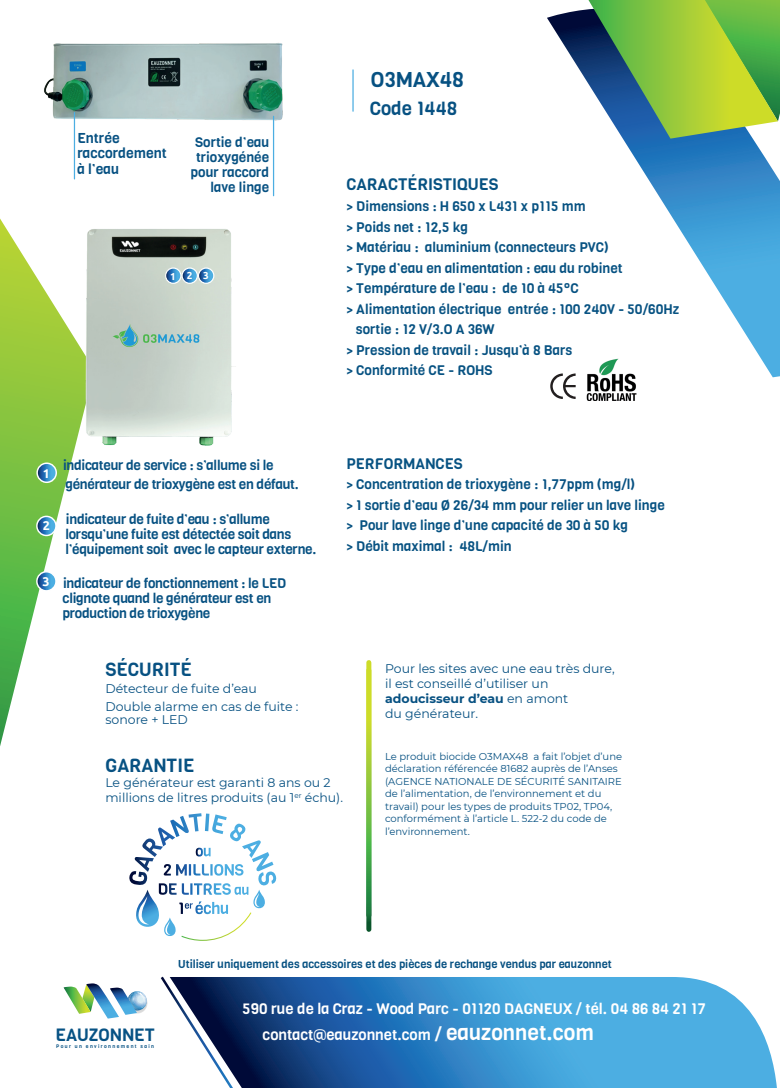
<style>
.page{position:relative;width:780px;height:1088px;background:#fff}
.page>*{position:absolute;margin:0;border:0;box-sizing:border-box;transform-origin:0 0}
.t1{font:21.12px "Viga";color:#075182}
.t2{font:18.75px "Viga";color:#075182}
.t3{font:17.5px "Viga";color:#075284}
.t4{font:16.38px "Viga";color:#075282}
.t5{font:15px "Viga";color:#fff}
.t6{font:15px "Viga";color:#075282}
.t7{font:14.12px/15.5px "Viga";color:#075182}
.t8{font:13.62px/20.5px "Viga";color:#075282}
.t9{font:13.62px/15px "Viga";letter-spacing:-.02em;color:#075182}
.t10{font:13.62px/15px "Viga";color:#075182;text-align:right}
.t11{font:700 12.75px "Ubuntu";color:#fff}
.t12{font:12.5px/15px "Montserrat";color:#075182}
.t13{font:11.25px "Viga";color:#075182}
.t14{font:700 10.12px "Ubuntu";color:#fff}
.t15{font:10px/12.5px "Montserrat";color:#075182}
.t16{font:5px "Viga";letter-spacing:.27em;color:#075284}
.s1{color:#075182}
.s2{font-weight:700}
.s3{font-size:17.5px}
.s4{font-size:21.25px}
</style>
<div class="page">
<svg style="left:547px;top:9px;width:233px;height:368px"></svg>
<svg style="left:588px;top:0;width:192px;height:139px;background:#7cb057"></svg>
<svg style="left:0;top:218px;width:73px;height:528px"></svg>
<svg style="left:170px;top:977px;width:606px;height:111px;background:#448bc0"></svg>
<svg style="left:64px;top:983px;width:82px;height:35px"></svg>
<svg style="left:550px;top:373px;width:25px;height:26px"></svg>
<img style="left:586px;top:358px;width:51px;height:43px">
<svg style="left:129px;top:813px;width:147px;height:128px"></svg>
<hr style="left:352px;top:70px;width:1px;height:41px;background:#4caee2">
<svg style="left:37px;top:463px;width:19px;height:19px"></svg>
<div style="left:36px;top:462px;width:21px;height:21px;border:1px solid #fff;border-radius:50%"></div>
<svg style="left:37px;top:516px;width:19px;height:19px"></svg>
<div style="left:36px;top:516px;width:21px;height:20px;border:1px solid #fff;border-radius:50%"></div>
<svg style="left:37px;top:572px;width:19px;height:19px"></svg>
<div style="left:36px;top:571px;width:21px;height:20px;border:1px solid #fff;border-radius:50%"></div>
<svg style="left:366px;top:662px;width:5px;height:267px"></svg>
<img style="left:70px;top:222px;width:166px;height:234px">
<svg style="left:182px;top:268px;width:15px;height:15px"></svg>
<div style="left:181px;top:267px;width:17px;height:17px;border:1px solid #fff;border-radius:50%"></div>
<svg style="left:198px;top:268px;width:16px;height:15px"></svg>
<div style="left:198px;top:267px;width:16px;height:17px;border:1px solid #fff;border-radius:50%"></div>
<svg style="left:166px;top:268px;width:15px;height:15px"></svg>
<div style="left:165px;top:267px;width:16px;height:17px;border:1px solid #fff;border-radius:50%"></div>
<img style="left:44px;top:43px;width:239px;height:85px">
<hr style="left:74px;top:112px;width:1px;height:67px;background:#4caee2">
<hr style="left:273px;top:116px;width:1px;height:80px;background:#4caee2">
<p class="t7" style="left:77px;top:130px;width:91px">Entrée raccordement à l’eau</p>
<p class="t10" style="left:190px;top:135px;width:80px">Sortie d’eau trioxygénée pour raccord lave linge</p>
<p class="t14" style="left:170px;top:269px;width:40px">123</p>
<h1 class="t1" style="left:371px;top:66px;width:95px">O3MAX48</h1>
<h2 class="t2" style="left:369px;top:96px;width:89px">Code 1448</h2>
<p class="t4" style="left:346px;top:174px;width:153px">CARACTÉRISTIQUES</p>
<p class="t8" style="left:346px;top:196px;width:241px">&gt; Dimensions : H 650 x L431 x p115 mm</p>
<p class="t8" style="left:346px;top:217px;width:123px">&gt; Poids net : 12,5 kg</p>
<p class="t8" style="left:346px;top:237px;width:264px">&gt; Matériau : aluminium (connecteurs PVC)</p>
<p class="t8" style="left:346px;top:258px;width:278px">&gt; Type d’eau en alimentation : eau du robinet</p>
<p class="t8" style="left:346px;top:278px;width:234px">&gt; Température de l’eau : de 10 à 45°C</p>
<p class="t8" style="left:346px;top:299px;width:334px">&gt; Alimentation électrique entrée : 100 240V - 50/60Hz</p>
<p class="t8" style="left:356px;top:319px;width:140px">sortie : 12 V/3.O A 36W</p>
<p class="t8" style="left:346px;top:340px;width:227px">&gt; Pression de travail : Jusqu’à 8 Bars</p>
<p class="t8" style="left:346px;top:360px;width:148px">&gt; Conformité CE - ROHS</p>
<p class="t11" style="left:43px;top:465px;width:9px">1</p>
<p class="t11" style="left:43px;top:518px;width:9px">2</p>
<p class="t11" style="left:42px;top:574px;width:9px">3</p>
<p class="t9" style="left:63px;top:456px;width:237px;line-height:18.8px">indicateur de service : s’allume si le générateur de trioxygène est en défaut.</p>
<p class="t9" style="left:65px;top:512px;width:252px">indicateur de fuite d’eau : s’allume lorsqu’une fuite est détectée soit dans l’équipement soit avec le capteur externe.</p>
<p class="t9" style="left:62px;top:576px;width:225px">indicateur de fonctionnement : le LED clignote quand le générateur est en production de trioxygène</p>
<p class="t6" style="left:346px;top:453px;width:118px">PERFORMANCES</p>
<p class="t8" style="left:346px;top:474px;width:320px">&gt; Concentration de trioxygène <span class="s1">: 1,77ppm (mg/l)<br></span>&gt; 1 sortie d’eau Ø 26/34 mm pour relier un lave linge &gt; Pour lave linge d’une capacité de 30 à 50 kg<br>&gt; Débit maximal : 48L/min</p>
<h2 class="t2" style="left:105px;top:657px;width:88px">SÉCURITÉ</h2>
<p class="t12" style="left:105px;top:680px;width:195px;line-height:17.2px">Détecteur de fuite d’eau<br>Double alarme en cas de fuite :</p>
<p class="t12" style="left:105px;top:712px;width:84px">sonore + LED</p>
<h2 class="t2" style="left:105px;top:753px;width:91px">GARANTIE</h2>
<p class="t12" style="left:105px;top:775px;width:239px">Le générateur est garanti 8 ans ou 2 millions de litres produits (au 1<sup>er</sup> échu).</p>
<p class="t12" style="left:385px;top:661px;width:231px">Pour les sites avec une eau très dure, il est conseillé d’utiliser un <span class="s2">adoucisseur d’eau</span> en amont<br>du générateur.</p>
<p class="t15" style="left:385px;top:750px;width:239px">Le produit biocide O3MAX48 a fait l’objet d’une déclaration référencée 81682 auprès de l’Anses (AGENCE NATIONALE DE SÉCURITÉ SANITAIRE de l’alimentation, de l’environnement et du travail) pour les types de produits TP02, TP04, conformément à l’article L. 522-2 du code de l’environnement.</p>
<p class="t13" style="left:178px;top:956px;width:435px">Utiliser uniquement des accessoires et des pièces de rechange vendus par eauzonnet</p>
<p class="t5" style="left:242px;top:998px;width:464px">590 rue de la Craz - Wood Parc - 01120 DAGNEUX / tél. 04 86 84 21 17</p>
<p class="t3" style="left:55px;top:1023px;width:101px">EAUZONNET</p>
<p class="t16" style="left:56px;top:1043px;width:99px">Pour un environnement sain</p>
<p class="t5" style="left:262px;top:1025px;width:333px">contact@eauzonnet.com <span class="s3">/</span> <span class="s4">eauzonnet.com</span></p>
</div>
